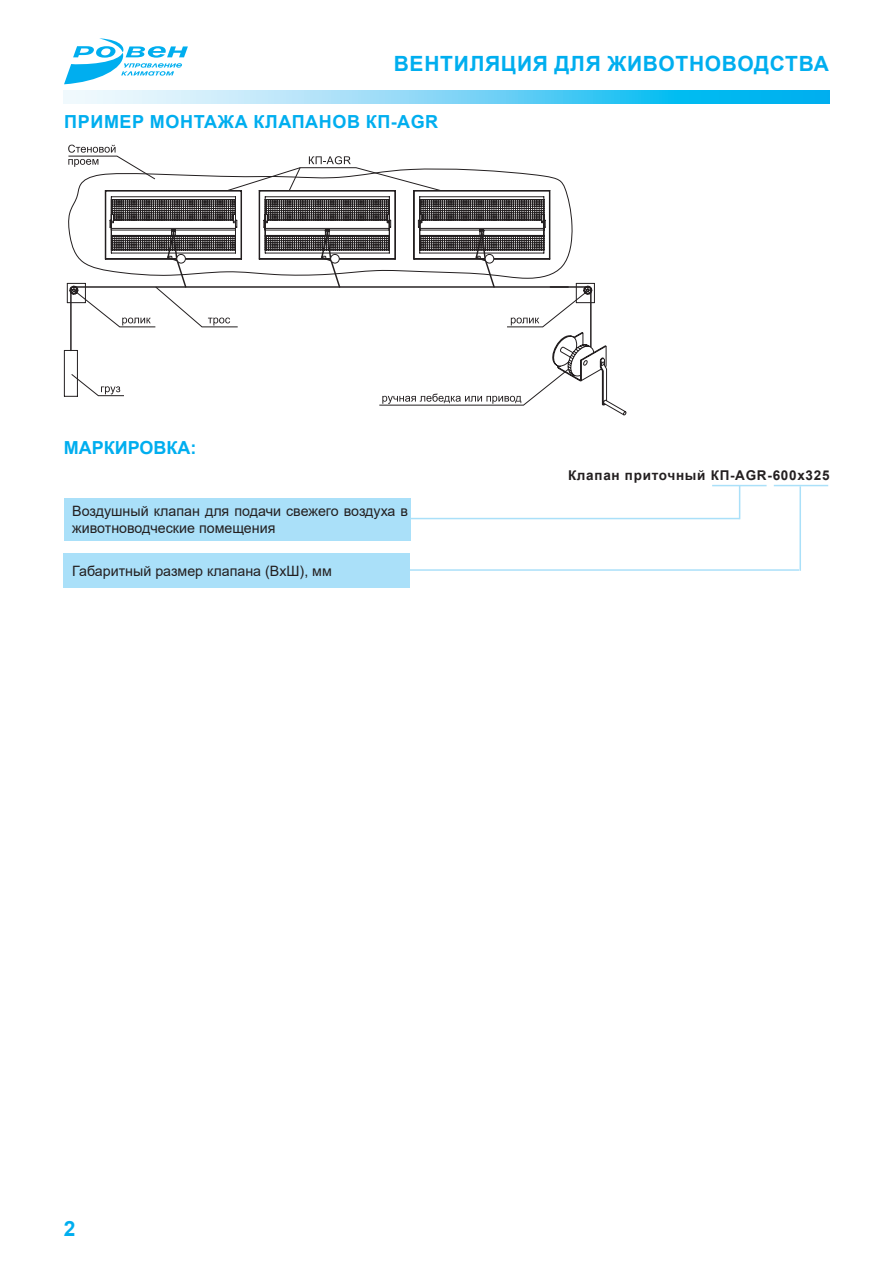
<style>
.page{position:relative;width:893px;height:1263px;background:#fff}
.page>*{position:absolute;margin:0;border:0;box-sizing:border-box;transform-origin:0 0}
.t1{font:700 21px "Arial";letter-spacing:.035em;color:#00aeef}
.t2{font:700 18px "Arial";letter-spacing:.035em;color:#00aeef}
.t3{font:14.25px/17.1px "Arial";color:#231f20}
.t4{font:700 13.5px "Arial";letter-spacing:.055em;color:#231f20}
</style>
<div class="page">
<svg style="left:64px;top:90px;width:765px;height:13px;background:#76d5f6"></svg>
<svg style="left:64px;top:38px;width:124px;height:46px"></svg>
<hr style="left:712px;top:485px;width:55px;height:1px;background:#aae0f9">
<hr style="left:739px;top:486px;width:1px;height:33px;background:#aae0f9">
<hr style="left:406px;top:518px;width:333px;height:1px;background:#aae0f9">
<div style="left:64px;top:554px;width:346px;height:34px;background:#aae0f9"></div>
<hr style="left:799px;top:486px;width:2px;height:85px;background:#aae0f9">
<hr style="left:406px;top:569px;width:393px;height:2px;background:#aae0f9">
<div style="left:64px;top:498px;width:346px;height:43px;background:#aae0f9"></div>
<svg style="left:68px;top:145px;width:70px;height:23px"></svg>
<svg style="left:298px;top:156px;width:61px;height:12px"></svg>
<svg style="left:64px;top:219px;width:563px;height:197px"></svg>
<svg style="left:68px;top:168px;width:504px;height:111px"></svg>
<hr style="left:774px;top:485px;width:54px;height:1px;background:#aae0f9">
<h1 class="t1" style="left:394px;top:48px;width:437px">Вентиляция для животноводства</h1>
<p class="t2" style="left:64px;top:109px;width:376px">Пример монтажа клапанов КП-AGR</p>
<p class="t2" style="left:64px;top:435px;width:65px">МАР КИРОВ</p>
<p class="t2" style="left:166px;top:435px;width:31px">КА:</p>
<p class="t3" style="left:72px;top:502px;width:337px">Воздушный клапан для подачи свежего воздуха в животноводческие помещения</p>
<p class="t3" style="left:72px;top:562px;width:261px">Габаритный размер клапана (ВxШ), мм</p>
<p class="t4" style="left:568px;top:465px;width:263px">Клапан приточный КП-AGR-600x325</p>
<h1 class="t1" style="left:64px;top:1213px;width:13px">2</h1>
</div>
